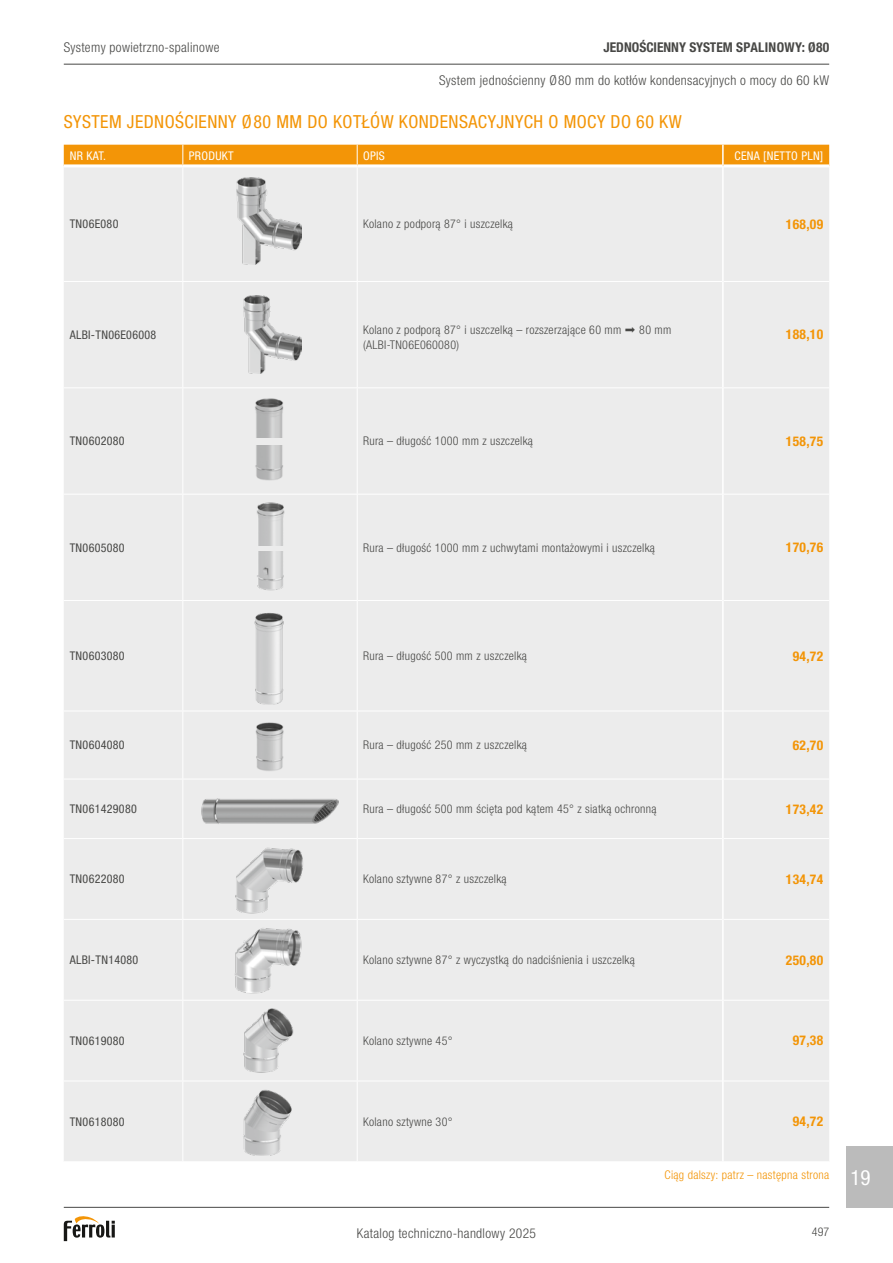
<style>
.page{position:relative;width:893px;height:1263px;background:#fff}
.page>*{position:absolute;margin:0;border:0;box-sizing:border-box;transform-origin:0 0}
.t1{font:condensed 21px "Helvetica Neue LTW1 G";color:#fff}
.t2{font:condensed 18px "Helvetica Neue LTW1 G";letter-spacing:.025em;color:#f39507}
.t3{font:300 condensed 13.5px "Helvetica Neue LTW1 G";letter-spacing:.025em;color:#484846}
.t4{font:700 condensed 13.5px "Helvetica Neue LTW1 G";letter-spacing:.025em;color:#f39507}
.t5{font:700 condensed 13.5px "Helvetica Neue LTW1 G";color:#484846}
.t6{font:300 condensed 12px/15px "Helvetica Neue LTW1 G";letter-spacing:.025em;color:#484846}
.t7{font:condensed 12px "Helvetica Neue LTW1 G";letter-spacing:.025em;color:#484846}
.t8{font:condensed 12px "Helvetica Neue LTW1 G";letter-spacing:.025em;color:#fff}
.t9{font:300 condensed 12px "Helvetica Neue LTW1 G";letter-spacing:.025em;color:#f39507}
.s1{font-family:"Menlo";font-weight:400;font-stretch:normal;font-size:18px}
</style>
<div class="page">
<div style="left:64px;top:167px;width:765px;height:994px;background:#ececec"></div>
<hr style="left:64px;top:494px;width:119px;height:1px;background:#fff">
<hr style="left:357px;top:494px;width:365px;height:1px;background:#fff">
<hr style="left:724px;top:494px;width:105px;height:1px;background:#fff">
<hr style="left:64px;top:600px;width:119px;height:1px;background:#fff">
<hr style="left:357px;top:600px;width:365px;height:1px;background:#fff">
<hr style="left:724px;top:600px;width:105px;height:1px;background:#fff">
<hr style="left:64px;top:711px;width:119px;height:1px;background:#fff">
<hr style="left:357px;top:711px;width:365px;height:1px;background:#fff">
<hr style="left:724px;top:711px;width:105px;height:1px;background:#fff">
<hr style="left:64px;top:779px;width:119px;height:1px;background:#fff">
<hr style="left:357px;top:779px;width:365px;height:1px;background:#fff">
<hr style="left:724px;top:779px;width:105px;height:1px;background:#fff">
<hr style="left:64px;top:838px;width:119px;height:1px;background:#fff">
<hr style="left:357px;top:838px;width:365px;height:1px;background:#fff">
<hr style="left:724px;top:838px;width:105px;height:1px;background:#fff">
<hr style="left:64px;top:919px;width:119px;height:1px;background:#fff">
<hr style="left:357px;top:919px;width:365px;height:1px;background:#fff">
<hr style="left:724px;top:919px;width:105px;height:1px;background:#fff">
<hr style="left:64px;top:1000px;width:119px;height:1px;background:#fff">
<hr style="left:357px;top:1000px;width:365px;height:1px;background:#fff">
<hr style="left:724px;top:1000px;width:105px;height:1px;background:#fff">
<hr style="left:64px;top:1080px;width:119px;height:1px;background:#fff">
<hr style="left:357px;top:1080px;width:365px;height:1px;background:#fff">
<hr style="left:724px;top:1080px;width:105px;height:1px;background:#fff">
<hr style="left:183px;top:494px;width:174px;height:1px;background:#fff">
<hr style="left:183px;top:600px;width:174px;height:1px;background:#fff">
<hr style="left:183px;top:711px;width:174px;height:1px;background:#fff">
<hr style="left:183px;top:779px;width:174px;height:1px;background:#fff">
<hr style="left:183px;top:838px;width:174px;height:1px;background:#fff">
<hr style="left:183px;top:919px;width:174px;height:1px;background:#fff">
<hr style="left:183px;top:1000px;width:174px;height:1px;background:#fff">
<hr style="left:183px;top:1080px;width:174px;height:1px;background:#fff">
<div style="left:64px;top:145px;width:765px;height:19px;background:#f39507"></div>
<hr style="left:182px;top:167px;width:1px;height:114px;background:#fff">
<hr style="left:357px;top:167px;width:1px;height:114px;background:#fff">
<hr style="left:182px;top:282px;width:1px;height:105px;background:#fff">
<hr style="left:357px;top:282px;width:1px;height:105px;background:#fff">
<hr style="left:182px;top:388px;width:1px;height:106px;background:#fff">
<hr style="left:357px;top:388px;width:1px;height:106px;background:#fff">
<hr style="left:182px;top:494px;width:1px;height:106px;background:#fff">
<hr style="left:357px;top:494px;width:1px;height:106px;background:#fff">
<hr style="left:182px;top:601px;width:1px;height:110px;background:#fff">
<hr style="left:357px;top:601px;width:1px;height:110px;background:#fff">
<hr style="left:182px;top:711px;width:1px;height:68px;background:#fff">
<hr style="left:357px;top:711px;width:1px;height:68px;background:#fff">
<hr style="left:182px;top:779px;width:1px;height:59px;background:#fff">
<hr style="left:357px;top:779px;width:1px;height:59px;background:#fff">
<hr style="left:182px;top:839px;width:1px;height:80px;background:#fff">
<hr style="left:357px;top:839px;width:1px;height:80px;background:#fff">
<hr style="left:182px;top:920px;width:1px;height:80px;background:#fff">
<hr style="left:357px;top:920px;width:1px;height:80px;background:#fff">
<hr style="left:182px;top:1000px;width:1px;height:80px;background:#fff">
<hr style="left:357px;top:1000px;width:1px;height:80px;background:#fff">
<hr style="left:182px;top:1081px;width:1px;height:80px;background:#fff">
<hr style="left:357px;top:1081px;width:1px;height:80px;background:#fff">
<hr style="left:64px;top:281px;width:119px;height:1px;background:#fff">
<hr style="left:183px;top:281px;width:174px;height:1px;background:#fff">
<hr style="left:357px;top:281px;width:365px;height:1px;background:#fff">
<hr style="left:724px;top:281px;width:105px;height:1px;background:#fff">
<hr style="left:64px;top:387px;width:119px;height:1px;background:#fff">
<hr style="left:183px;top:387px;width:174px;height:1px;background:#fff">
<hr style="left:357px;top:387px;width:365px;height:1px;background:#fff">
<hr style="left:724px;top:387px;width:105px;height:1px;background:#fff">
<hr style="left:722px;top:145px;width:2px;height:21px;background:#fff">
<hr style="left:722px;top:166px;width:2px;height:115px;background:#fff">
<hr style="left:722px;top:281px;width:2px;height:107px;background:#fff">
<hr style="left:722px;top:388px;width:2px;height:106px;background:#fff">
<hr style="left:722px;top:494px;width:2px;height:106px;background:#fff">
<hr style="left:722px;top:600px;width:2px;height:111px;background:#fff">
<hr style="left:722px;top:711px;width:2px;height:68px;background:#fff">
<hr style="left:722px;top:779px;width:2px;height:59px;background:#fff">
<hr style="left:722px;top:838px;width:2px;height:81px;background:#fff">
<hr style="left:722px;top:919px;width:2px;height:81px;background:#fff">
<hr style="left:722px;top:1000px;width:2px;height:81px;background:#fff">
<hr style="left:722px;top:1081px;width:2px;height:80px;background:#fff">
<hr style="left:64px;top:1207px;width:765px;height:1px;background:#484846">
<svg style="left:64px;top:1216px;width:51px;height:25px"></svg>
<hr style="left:64px;top:64px;width:765px;height:1px;background:#484846">
<div style="left:846px;top:1146px;width:47px;height:62px;background:#bbb"></div>
<img style="left:251px;top:720px;width:35px;height:52px">
<img style="left:248px;top:608px;width:42px;height:98px">
<img style="left:201px;top:792px;width:138px;height:38px">
<img style="left:233px;top:923px;width:72px;height:74px">
<img style="left:231px;top:842px;width:75px;height:75px">
<img style="left:236px;top:177px;width:66px;height:87px">
<img style="left:243px;top:295px;width:59px;height:78px">
<img style="left:244px;top:446px;width:50px;height:34px">
<img style="left:244px;top:392px;width:50px;height:45px">
<img style="left:246px;top:552px;width:45px;height:39px">
<img style="left:246px;top:502px;width:45px;height:43px">
<img style="left:240px;top:1003px;width:56px;height:73px">
<img style="left:240px;top:1089px;width:53px;height:67px">
<p class="t5" style="left:604px;top:39px;width:227px">JEDNOŚCIENNY SYSTEM SPALINOWY: Ø80</p>
<p class="t3" style="left:439px;top:72px;width:391px">System jednościenny Ø80 mm do kotłów kondensacyjnych o mocy do 60 kW</p>
<h2 class="t2" style="left:64px;top:111px;width:619px">SYSTEM JEDNOŚCIENNY Ø80 MM DO KOTŁÓW KONDENSACYJNYCH O MOCY DO 60 KW</h2>
<p class="t3" style="left:64px;top:40px;width:157px">Systemy powietrzno-spalinowe</p>
<p class="t8" style="left:70px;top:148px;width:38px">NR KAT.</p>
<p class="t8" style="left:189px;top:148px;width:46px">PRODUKT</p>
<p class="t8" style="left:363px;top:148px;width:23px">OPIS</p>
<p class="t8" style="left:734px;top:148px;width:90px">CENA [NETTO PLN]</p>
<p class="t7" style="left:70px;top:217px;width:50px">TN06E080</p>
<p class="t6" style="left:363px;top:217px;width:151px">Kolano z podporą 87° i uszczelką</p>
<p class="t4" style="left:786px;top:216px;width:39px">168,09</p>
<p class="t7" style="left:70px;top:328px;width:88px">ALBI-TN06E06008</p>
<p class="t6" style="left:363px;top:322px;width:310px">Kolano z podporą 87° i uszczelką – rozszerzające 60 mm <span class="s1">➡</span> 80 mm (ALBI-TN06E060080)</p>
<p class="t4" style="left:786px;top:327px;width:39px">188,10</p>
<p class="t7" style="left:70px;top:434px;width:56px">TN0602080</p>
<p class="t6" style="left:363px;top:434px;width:171px">Rura – długość 1000 mm z uszczelką</p>
<p class="t4" style="left:786px;top:433px;width:39px">158,75</p>
<p class="t7" style="left:70px;top:540px;width:56px">TN0605080</p>
<p class="t6" style="left:363px;top:540px;width:293px">Rura – długość 1000 mm z uchwytami montażowymi i uszczelką</p>
<p class="t4" style="left:786px;top:539px;width:39px">170,76</p>
<p class="t7" style="left:70px;top:649px;width:56px">TN0603080</p>
<p class="t6" style="left:363px;top:648px;width:165px">Rura – długość 500 mm z uszczelką</p>
<p class="t4" style="left:793px;top:648px;width:32px">94,72</p>
<p class="t7" style="left:70px;top:738px;width:56px">TN0604080</p>
<p class="t6" style="left:363px;top:738px;width:165px">Rura – długość 250 mm z uszczelką</p>
<p class="t4" style="left:793px;top:737px;width:32px">62,70</p>
<p class="t7" style="left:70px;top:802px;width:69px">TN061429080</p>
<p class="t6" style="left:363px;top:801px;width:295px">Rura – długość 500 mm ścięta pod kątem 45° z siatką ochronną</p>
<p class="t4" style="left:786px;top:801px;width:39px">173,42</p>
<p class="t7" style="left:70px;top:872px;width:56px">TN0622080</p>
<p class="t6" style="left:363px;top:872px;width:145px">Kolano sztywne 87° z uszczelką</p>
<p class="t4" style="left:786px;top:871px;width:39px">134,74</p>
<p class="t7" style="left:70px;top:953px;width:70px">ALBI-TN14080</p>
<p class="t6" style="left:363px;top:952px;width:273px">Kolano sztywne 87° z wyczystką do nadciśnienia i uszczelką</p>
<p class="t4" style="left:786px;top:952px;width:39px">250,80</p>
<p class="t7" style="left:70px;top:1033px;width:56px">TN0619080</p>
<p class="t6" style="left:363px;top:1033px;width:91px">Kolano sztywne 45°</p>
<p class="t4" style="left:793px;top:1032px;width:32px">97,38</p>
<p class="t7" style="left:70px;top:1114px;width:56px">TN0618080</p>
<p class="t6" style="left:363px;top:1114px;width:91px">Kolano sztywne 30°</p>
<p class="t4" style="left:793px;top:1113px;width:32px">94,72</p>
<p class="t3" style="left:357px;top:1225px;width:181px">Katalog techniczno-handlowy 2025</p>
<p class="t9" style="left:664px;top:1168px;width:166px">Ciąg dalszy: patrz – następna strona</p>
<p class="t6" style="left:812px;top:1225px;width:19px">497</p>
<h1 class="t1" style="left:850px;top:1165px;width:22px">19</h1>
</div>
